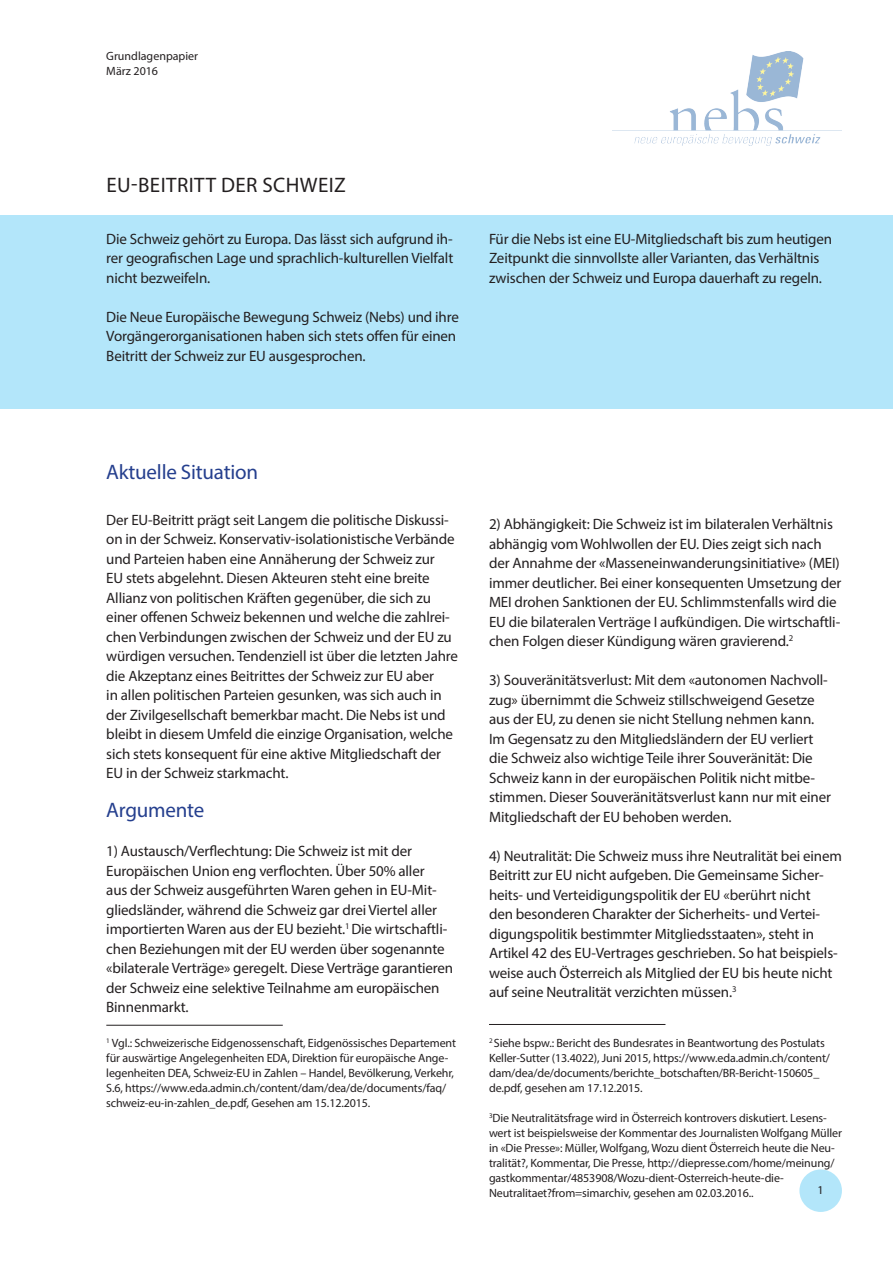
<style>
.page{position:relative;width:893px;height:1263px;background:#fff}
.page>*{position:absolute;margin:0;border:0;box-sizing:border-box;transform-origin:0 0}
.t1{font:21px "Myriad Pro";letter-spacing:-.01em;color:#253f8e}
.t2{font:21px "Myriad Pro";letter-spacing:.02em;color:#231f20}
.t3{font:15px/19.5px "Myriad Pro";letter-spacing:-.01em;color:#231f20}
.t4{font:12px/15px "Myriad Pro";letter-spacing:-.01em;color:#231f20}
</style>
<div class="page">
<div style="left:799px;top:1169px;width:43px;height:43px;background:#b3e6fa;border-radius:50%"></div>
<img style="left:613px;top:51px;width:229px;height:95px">
<hr style="left:106px;top:1025px;width:177px;height:1px;background:#231f20">
<hr style="left:489px;top:1024px;width:176px;height:1px;background:#231f20">
<div style="left:0;top:216px;width:893px;height:193px;background:#b3e6fa"></div>
<p class="t4" style="left:106px;top:48px;width:93px">Grundlagenpapier<br>März 2016</p>
<p class="t2" style="left:107px;top:172px;width:241px">EU-BEITRITT DER SCHWEIZ</p>
<p class="t3" style="left:106px;top:229px;width:348px;text-align:justify">Die Schweiz gehört zu Europa. Das lässt sich aufgrund ih&shy;rer geografischen Lage und sprachlich-kulturellen Vielfalt nicht bezweifeln.</p>
<p class="t3" style="left:106px;top:307px;width:354px">Die Neue Europäische Bewegung Schweiz (Nebs) und ihre<br>Vorgängerorganisationen haben sich stets offen für einen<br>Beitritt der Schweiz zur EU ausgesprochen.</p>
<p class="t3" style="left:489px;top:229px;width:345px">Für die Nebs ist eine EU-Mitgliedschaft bis zum heutigen<br>Zeitpunkt die sinnvollste aller Varianten, das Verhältnis zwischen der Schweiz und Europa dauerhaft zu regeln.</p>
<p class="t1" style="left:106px;top:459px;width:153px">Aktuelle Situation</p>
<p class="t3" style="left:106px;top:510px;width:353px">Der EU-Beitritt prägt seit Langem die politische Diskussi&shy;on in der Schweiz. Konservativ-isolationistische Verbände und Parteien haben eine Annäherung der Schweiz zur<br>EU stets abgelehnt. Diesen Akteuren steht eine breite Allianz von politischen Kräften gegenüber, die sich zu einer offenen Schweiz bekennen und welche die zahlrei&shy;chen Verbindungen zwischen der Schweiz und der EU zu würdigen versuchen. Tendenziell ist über die letzten Jahre die Akzeptanz eines Beitrittes der Schweiz zur EU aber<br>in allen politischen Parteien gesunken, was sich auch in der Zivilgesellschaft bemerkbar macht. Die Nebs ist und bleibt in diesem Umfeld die einzige Organisation, welche sich stets konsequent für eine aktive Mitgliedschaft der EU in der Schweiz starkmacht.</p>
<p class="t1" style="left:106px;top:797px;width:100px">Argumente</p>
<p class="t3" style="left:106px;top:841px;width:348px">1) Austausch/Verflechtung: Die Schweiz ist mit der Europäischen Union eng verflochten. Über 50% aller<br>aus der Schweiz ausgeführten Waren gehen in EU-Mit&shy;gliedsländer, während die Schweiz gar drei Viertel aller importierten Waren aus der EU bezieht.<sup>1</sup> Die wirtschaftli&shy;chen Beziehungen mit der EU werden über sogenannte «bilaterale Verträge» geregelt. Diese Verträge garantieren der Schweiz eine selektive Teilnahme am europäischen Binnenmarkt.</p>
<p class="t4" style="left:106px;top:1035px;width:351px"><sup>1</sup> Vgl.: Schweizerische Eidgenossenschaft, Eidgenössisches Departement für auswärtige Angelegenheiten EDA, Direktion für europäische Ange&shy;legenheiten DEA, Schweiz-EU in Zahlen – Handel, Bevölkerung, Verkehr, S.6, https://www.eda.admin.ch/content/dam/dea/de/documents/faq/ schweiz-eu-in-zahlen_de.pdf, Gesehen am 15.12.2015.</p>
<p class="t3" style="left:489px;top:514px;width:354px">2) Abhängigkeit: Die Schweiz ist im bilateralen Verhältnis abhängig vom Wohlwollen der EU. Dies zeigt sich nach der Annahme der «Masseneinwanderungsinitiative» (MEI) immer deutlicher. Bei einer konsequenten Umsetzung der MEI drohen Sanktionen der EU. Schlimmstenfalls wird die EU die bilateralen Verträge I aufkündigen. Die wirtschaftli&shy;chen Folgen dieser Kündigung wären gravierend.<sup>2</sup></p>
<p class="t3" style="left:489px;top:670px;width:343px">3) Souveränitätsverlust: Mit dem «autonomen Nachvoll&shy;zug» übernimmt die Schweiz stillschweigend Gesetze aus der EU, zu denen sie nicht Stellung nehmen kann.<br>Im Gegensatz zu den Mitgliedsländern der EU verliert die Schweiz also wichtige Teile ihrer Souveränität: Die Schweiz kann in der europäischen Politik nicht mitbe&shy;stimmen. Dieser Souveränitätsverlust kann nur mit einer Mitgliedschaft der EU behoben werden.</p>
<p class="t3" style="left:489px;top:845px;width:354px">4) Neutralität: Die Schweiz muss ihre Neutralität bei einem Beitritt zur EU nicht aufgeben. Die Gemeinsame Sicher&shy;heits- und Verteidigungspolitik der EU «berührt nicht<br>den besonderen Charakter der Sicherheits- und Vertei&shy;digungspolitik bestimmter Mitgliedsstaaten», steht in Artikel 42 des EU-Vertrages geschrieben. So hat beispiels&shy;weise auch Österreich als Mitglied der EU bis heute nicht auf seine Neutralität verzichten müssen.<sup>3</sup></p>
<p class="t4" style="left:489px;top:1035px;width:342px"><sup>2</sup> Siehe bspw.: Bericht des Bundesrates in Beantwortung des Postulats Keller-Sutter (13.4022), Juni 2015, https://www.eda.admin.ch/content/ dam/dea/de/documents/berichte_botschaften/BR-Bericht-150605_ de.pdf, gesehen am 17.12.2015.</p>
<p class="t4" style="left:489px;top:1110px;width:354px"><sup>3</sup>Die Neutralitätsfrage wird in Österreich kontrovers diskutiert. Lesens&shy;wert ist beispielsweise der Kommentar des Journalisten Wolfgang Müller in «Die Presse»: Müller, Wolfgang, Wozu dient Österreich heute die Neu&shy;tralität?, Kommentar, Die Presse, http://diepresse.com/home/meinung/ gastkommentar/4853908/Wozu-dient-Osterreich-heute-die-</p>
<p class="t4" style="left:489px;top:1185px;width:266px">Neutralitaet?from=simarchiv, gesehen am 02.03.2016..</p>
<p class="t4" style="left:818px;top:1183px;width:8px">1</p>
</div>
